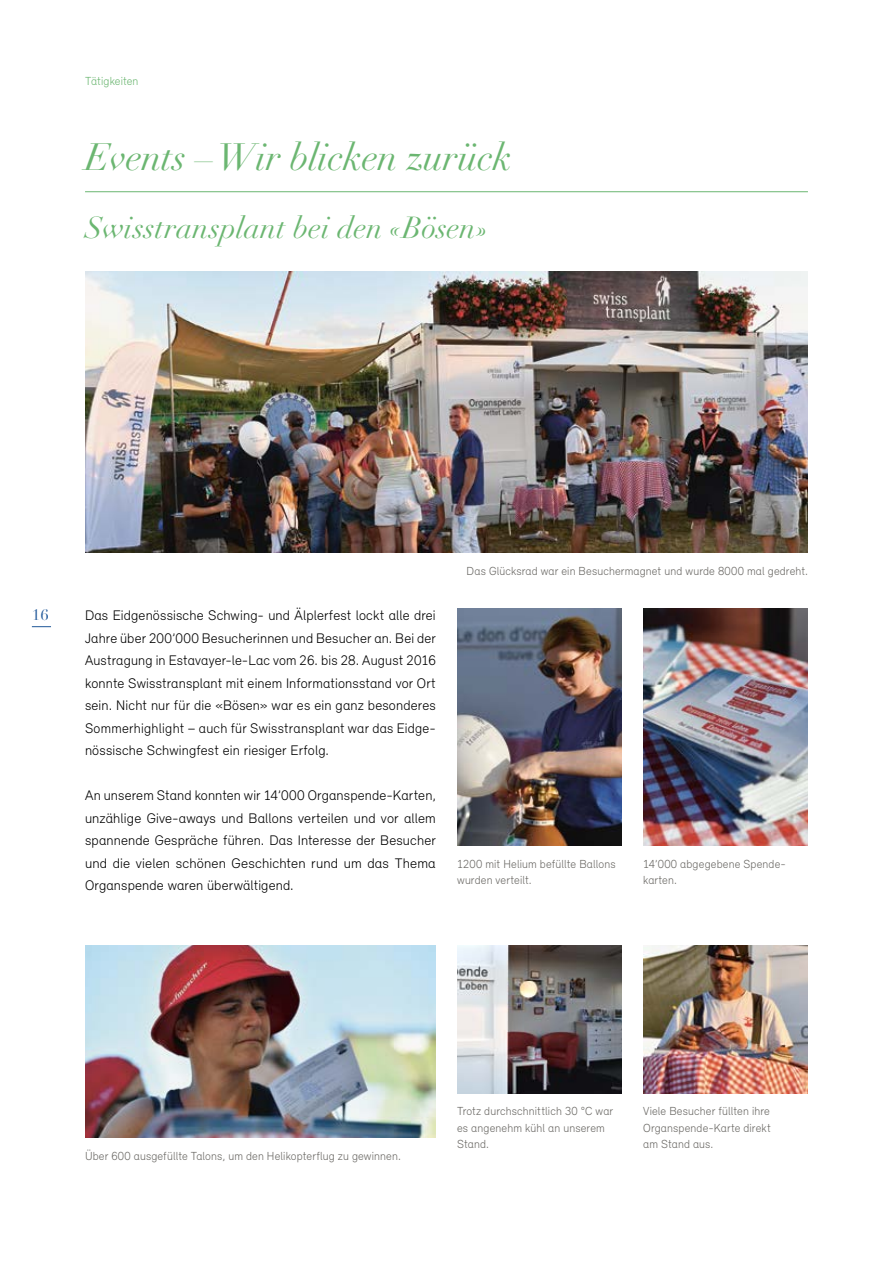
<style>
.page{position:relative;width:893px;height:1263px;background:#fff}
.page>*{position:absolute;margin:0;border:0;box-sizing:border-box;transform-origin:0 0}
.t1{font:italic 37.5px "Didot LT";letter-spacing:-.015em;color:#6bb671}
.t2{font:italic 30px "Didot LT";color:#6bb671}
.t3{font:15px "Didot LT";color:#1f5798}
.t4{font:300 14.25px/22.5px "Relevant";letter-spacing:.01em;color:#000}
.t5{font:300 12px/16.5px "Relevant";letter-spacing:.01em;color:#6a6864}
.t6{font:300 12px "Relevant";letter-spacing:.005em;color:#6bb671}
</style>
<div class="page">
<svg style="left:32px;top:626px;width:19px;height:1px"></svg>
<hr style="left:85px;top:191px;width:723px;height:1px;background:#6bb671">
<img style="left:457px;top:945px;width:165px;height:148px">
<img style="left:643px;top:945px;width:165px;height:148px">
<img style="left:643px;top:609px;width:165px;height:236px">
<img style="left:457px;top:609px;width:165px;height:236px">
<img style="left:85px;top:945px;width:351px;height:193px">
<img style="left:85px;top:271px;width:723px;height:282px">
<p class="t6" style="left:85px;top:74px;width:55px">Tätigkeiten</p>
<h1 class="t1" style="left:85px;top:135px;width:428px">Events – Wir blicken zurück</h1>
<h2 class="t2" style="left:85px;top:209px;width:405px">Swisstransplant bei den «Bösen»</h2>
<p class="t3" style="left:32px;top:606px;width:18px">16</p>
<p class="t4" style="left:85px;top:604px;width:352px">Das Eidgenössische Schwing- und Älplerfest lockt alle drei Jahre über 200’000 Besucherinnen und Besucher an. Bei der Austragung in Estavayer-le-Lac vom 26. bis 28. August 2016 konnte Swisstransplant mit einem Informationsstand vor Ort sein. Nicht nur für die «Bösen» war es ein ganz besonderes Sommerhighlight – auch für Swisstransplant war das Eidge&shy;nössische Schwingfest ein riesiger Erfolg.</p>
<p class="t4" style="left:85px;top:784px;width:352px;text-align:justify">An unserem Stand konnten wir 14’000 Organspende-Karten, unzählige Give-aways und Ballons verteilen und vor allem spannende Gespräche führen. Das Interesse der Besucher und die vielen schönen Geschichten rund um das Thema Organspende waren überwältigend.</p>
<p class="t5" style="left:467px;top:563px;width:343px">Das Glücksrad war ein Besuchermagnet und wurde 8000 mal gedreht.</p>
<p class="t5" style="left:457px;top:855px;width:160px">1200 mit Helium befüllte Ballons wurden verteilt.</p>
<p class="t5" style="left:643px;top:855px;width:142px">14’000 abgegebene Spende&shy;karten.</p>
<p class="t5" style="left:85px;top:1148px;width:317px">Über 600 ausgefüllte Talons, um den Helikopterflug zu gewinnen.</p>
<p class="t5" style="left:457px;top:1103px;width:158px">Trotz durchschnittlich 30 °C war es angenehm kühl an unserem<br>Stand.</p>
<p class="t5" style="left:643px;top:1103px;width:129px;text-align:justify">Viele Besucher füllten ihre Organspende-Karte direkt am Stand aus.</p>
</div>
